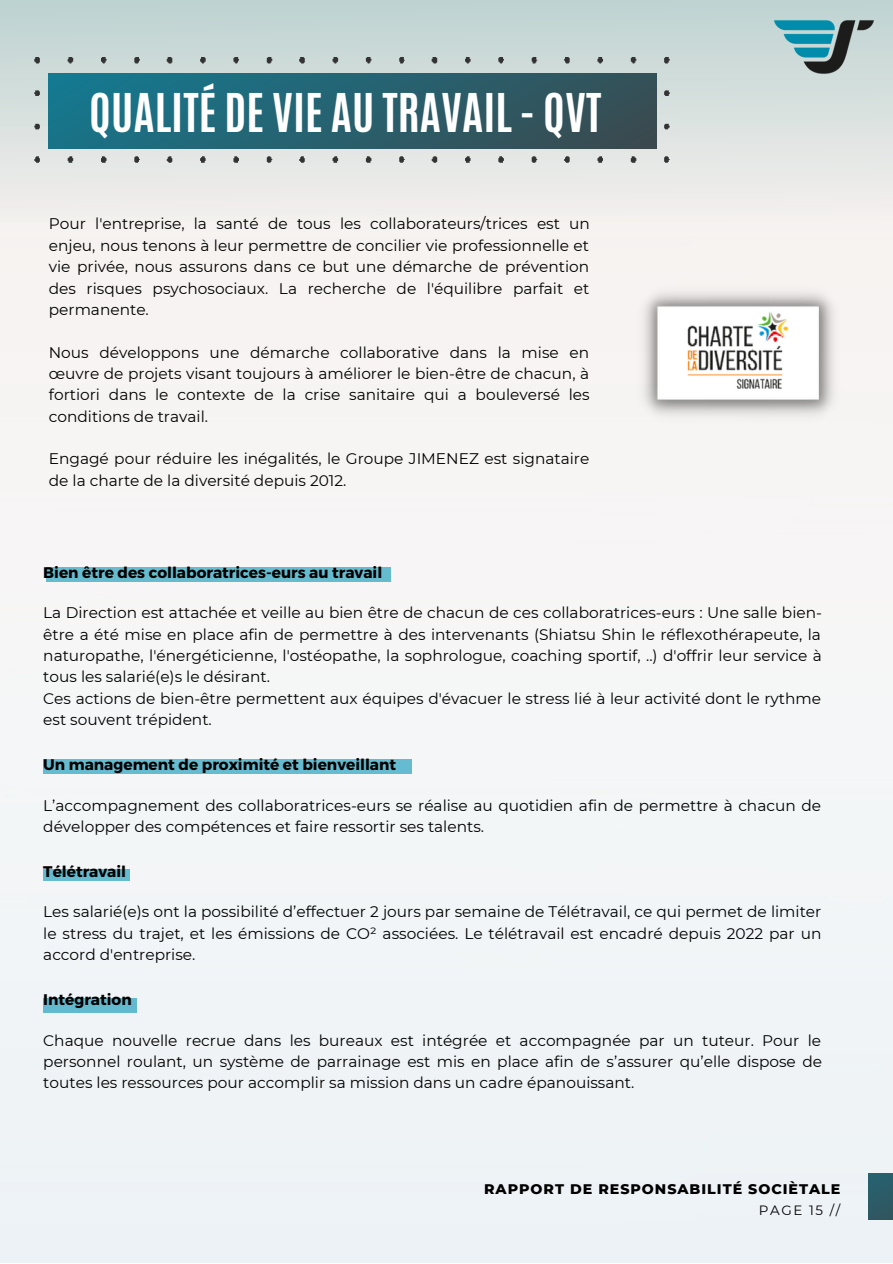
<style>
.page{position:relative;width:893px;height:1264px;background:#fff}
.page>*{position:absolute;margin:0;border:0;box-sizing:border-box;transform-origin:0 0}
.t1{font:700 44.55px "Antonio";color:#fff}
.t2{font:15.3px/21.3px "Montserrat";color:#000;text-align:justify}
.t3{font:700 15.3px "Montserrat";color:#000}
.t4{font:800 14.25px "Montserrat";letter-spacing:.07em;color:#000}
.t5{font:13.5px "Montserrat";letter-spacing:.12em;color:#000}
</style>
<div class="page">
<div style="left:0;top:223px;width:892px;height:1039px;background:#f5f5f6"></div>
<div style="left:43px;top:759px;width:369px;height:15px;background:#65bbcf"></div>
<div style="left:46px;top:567px;width:345px;height:15px;background:#66bbce"></div>
<div style="left:43px;top:869px;width:87px;height:11px;background:#65bbcf"></div>
<div style="left:43px;top:998px;width:94px;height:15px;background:#63bacf"></div>
<img style="left:635px;top:282px;width:205px;height:143px">
<div style="left:0;top:0;width:892px;height:223px;background:linear-gradient(to bottom,#bed3d0,#f5f0ee)"></div>
<img style="left:767px;top:0;width:113px;height:104px">
<img style="left:13px;top:41px;width:679px;height:126px">
<div style="left:49px;top:74px;width:607px;height:74px;background:linear-gradient(to right,#16778d,#384c52)"></div>
<div style="left:868px;top:1173px;width:24px;height:46px;background:#2b5c68"></div>
<h1 class="t1" style="left:89px;top:81px;width:513px">QUALITÉ DE VIE AU TRAVAIL - QVT</h1>
<p class="t2" style="left:49px;top:213px;width:542px">Pour l'entreprise, la santé de tous les collaborateurs/trices est un enjeu, nous tenons à leur permettre de concilier vie professionnelle et vie privée, nous assurons dans ce but une démarche de prévention des risques psychosociaux. La recherche de l'équilibre parfait et permanente.</p>
<p class="t2" style="left:49px;top:341px;width:542px">Nous développons une démarche collaborative dans la mise en œuvre de projets visant toujours à améliorer le bien-être de chacun, à fortiori dans le contexte de la crise sanitaire qui a bouleversé les conditions de travail.</p>
<p class="t2" style="left:49px;top:448px;width:542px">Engagé pour réduire les inégalités, le Groupe JIMENEZ est signataire de la charte de la diversité depuis 2012.</p>
<p class="t3" style="left:43px;top:562px;width:340px">Bien être des collaboratrices-eurs au travail</p>
<p class="t2" style="left:43px;top:602px;width:780px;text-align:left">La Direction est attachée et veille au bien être de chacun de ces collaboratrices-eurs : Une salle bien&shy;être a été mise en place afin de permettre à des intervenants (Shiatsu Shin le réflexothérapeute, la naturopathe, l'énergéticienne, l'ostéopathe, la sophrologue, coaching sportif, ..) d'offrir leur service à tous les salarié(e)s le désirant.<br>Ces actions de bien-être permettent aux équipes d'évacuer le stress lié à leur activité dont le rythme est souvent trépident.</p>
<p class="t3" style="left:43px;top:754px;width:354px">Un management de proximité et bienveillant</p>
<p class="t2" style="left:43px;top:794px;width:779px">L’accompagnement des collaboratrices-eurs se réalise au quotidien afin de permettre à chacun de développer des compétences et faire ressortir ses talents.</p>
<p class="t3" style="left:43px;top:861px;width:84px">Télétravail</p>
<p class="t2" style="left:43px;top:901px;width:779px">Les salarié(e)s ont la possibilité d’effectuer 2 jours par semaine de Télétravail, ce qui permet de limiter le stress du trajet, et les émissions de CO² associées. Le télétravail est encadré depuis 2022 par un accord d'entreprise.</p>
<p class="t3" style="left:43px;top:989px;width:90px">Intégration</p>
<p class="t2" style="left:43px;top:1029px;width:780px">Chaque nouvelle recrue dans les bureaux est intégrée et accompagnée par un tuteur. Pour le personnel roulant, un système de parrainage est mis en place afin de s’assurer qu’elle dispose de toutes les ressources pour accomplir sa mission dans un cadre épanouissant.</p>
<p class="t4" style="left:484px;top:1179px;width:358px">RAPPORT DE RESPONSABILITÉ SOCIÈTALE</p>
<p class="t5" style="left:758px;top:1202px;width:83px">PAGE 15 //</p>
</div>
